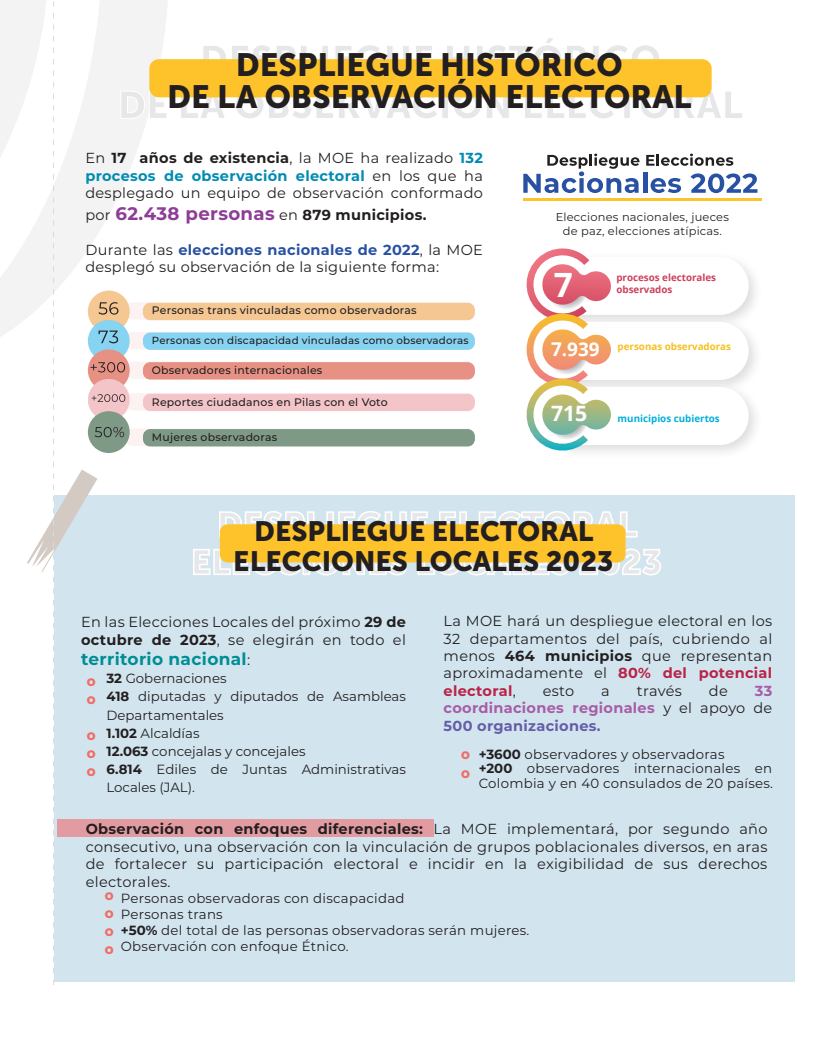
<style>
.page{position:relative;width:821px;height:1038px;background:#fff}
.page>*{position:absolute;margin:0;border:0;box-sizing:border-box;transform-origin:0 0}
.t1{font:700 33.5px "Open Sans";color:#fff}
.t2{font:32px/32.7px "Museo Sans 900";color:#231f20;text-align:center}
.t3{font:27.8px/30.2px "Museo Sans 900";color:#231f20;text-align:center}
.t4{font:700 21.2px "Open Sans";color:#fff}
.t5{font:700 19px "Open Sans";color:#fff}
.t6{font:700 18.1px "Montserrat";letter-spacing:.02em;color:#8e3d96}
.t7{font:700 16.9px "Montserrat";letter-spacing:.02em;color:#008d94}
.t8{font:14.5px/17.4px "Montserrat";letter-spacing:.02em;color:#231f20;text-align:justify}
.t9{font:700 14.5px/17.4px "Montserrat";letter-spacing:.02em;color:#a85da5;text-align:justify}
.t10{font:800 14.5px/18.1px "Raleway";color:#ef6e68}
.t11{font:13.3px/16px "Montserrat";letter-spacing:.02em;color:#231f20}
.t12{font:13.3px/18.2px "Montserrat";color:#231f20}
.t13{font:11.4px/13.7px "Montserrat";letter-spacing:.02em;color:#231f20;text-align:center}
.t14{font:500 10.9px "Montserrat";letter-spacing:.02em;color:#231f20}
.t15{font:500 10.3px "Montserrat";letter-spacing:.02em;color:#231f20}
.t16{font:700 9.8px/11.7px "Open Sans";color:#cd405d}
.t17{font:700 9.8px "Open Sans";color:#f7bf21}
.t18{font:700 9.8px "Open Sans";color:#00afda}
.s1{font-weight:700}
.s2{font-weight:700;color:#008bb3}
.s3{font-weight:400;font-size:14.5px;color:#231f20}
.s4{font-size:14.5px;color:#231f20}
.s5{font-weight:700;color:#2851a3}
.s6{font-weight:700;color:#b92447}
.s7{font-weight:400;color:#231f20}
.s8{color:#645da8}
</style>
<div class="page">
<div style="left:53px;top:495px;width:741px;height:486px;background:#d2e5ef"></div>
<svg style="left:219px;top:511px;width:96px;height:28px"></svg>
<svg style="left:326px;top:511px;width:8px;height:13px"></svg>
<svg style="left:338px;top:511px;width:90px;height:13px"></svg>
<svg style="left:439px;top:511px;width:199px;height:28px"></svg>
<svg style="left:193px;top:547px;width:108px;height:29px"></svg>
<svg style="left:302px;top:562px;width:8px;height:13px"></svg>
<svg style="left:312px;top:562px;width:95px;height:14px"></svg>
<svg style="left:416px;top:562px;width:154px;height:14px"></svg>
<svg style="left:578px;top:547px;width:83px;height:29px"></svg>
<div style="left:125px;top:302px;width:349px;height:17px;background:#f8dbbe;border-radius:7px"></div>
<div style="left:143px;top:303px;width:332px;height:17px;background:#f5c792;border-radius:7px"></div>
<div style="left:143px;top:332px;width:332px;height:18px;background:#86d3f2;border-radius:7px"></div>
<div style="left:125px;top:361px;width:349px;height:18px;background:#f8e2e0;border-radius:7px"></div>
<div style="left:143px;top:362px;width:332px;height:17px;background:#e79184;border-radius:7px"></div>
<div style="left:125px;top:393px;width:349px;height:17px;background:#f6d3d3;border-radius:7px"></div>
<div style="left:143px;top:394px;width:332px;height:17px;background:#f3c5c9;border-radius:7px"></div>
<div style="left:125px;top:428px;width:349px;height:18px;background:#dcddd8;border-radius:7px"></div>
<div style="left:143px;top:429px;width:332px;height:17px;background:#7f9987;border-radius:7px"></div>
<img style="left:748px;top:271px;width:8px;height:39px">
<img style="left:748px;top:336px;width:8px;height:39px">
<img style="left:748px;top:401px;width:8px;height:39px">
<svg style="left:526px;top:248px;width:222px;height:204px"></svg>
<svg style="left:203px;top:45px;width:104px;height:14px"></svg>
<div style="left:321px;top:45px;width:8px;height:28px;background:#e6e7e9;border:1px solid #fff"></div>
<svg style="left:335px;top:45px;width:97px;height:14px"></svg>
<svg style="left:447px;top:46px;width:22px;height:13px"></svg>
<div style="left:475px;top:45px;width:8px;height:28px;background:#e6e7e9;border:1px solid #fff"></div>
<svg style="left:488px;top:38px;width:98px;height:21px"></svg>
<div style="left:592px;top:45px;width:7px;height:28px;background:#e6e7e9;border:1px solid #fff"></div>
<svg style="left:604px;top:45px;width:55px;height:14px"></svg>
<svg style="left:179px;top:97px;width:48px;height:21px"></svg>
<svg style="left:234px;top:97px;width:204px;height:21px"></svg>
<div style="left:441px;top:91px;width:8px;height:28px;background:#e6e7e9;border:1px solid #fff"></div>
<svg style="left:452px;top:97px;width:58px;height:21px"></svg>
<svg style="left:523px;top:90px;width:219px;height:28px"></svg>
<div style="left:149px;top:59px;width:562px;height:38px;background:#fec32a;border-radius:9px"></div>
<svg style="left:646px;top:154px;width:87px;height:12px"></svg>
<svg style="left:523px;top:154px;width:116px;height:39px"></svg>
<div style="left:642px;top:173px;width:5px;height:20px;background:#2851a3"></div>
<svg style="left:650px;top:178px;width:31px;height:15px"></svg>
<svg style="left:690px;top:173px;width:67px;height:20px"></svg>
<hr style="left:523px;top:198px;width:238px;height:2px;background:#fec32a">
<div style="left:220px;top:524px;width:405px;height:38px;background:#fec32a;border-radius:8px"></div>
<div style="left:57px;top:819px;width:377px;height:17px;background:#e29ca1"></div>
<svg style="left:0;top:0;width:168px;height:985px"></svg>
<h2 class="t2" style="left:167px;top:48px;width:526px">DESPLIEGUE HISTÓRICO<br>DE LA OBSERVACIÓN ELECTORAL</h2>
<p class="t8" style="left:85px;top:149px;width:399px">En <span class="s1">17 años de existencia</span>, la MOE ha realizado <span class="s2">132 procesos de observación electoral</span> en los que ha desplegado un equipo de observación conformado</p>
<p class="t6" style="left:85px;top:200px;width:342px"><span class="s3">por</span> 62.438 personas <span class="s3">en</span> <span class="s4">879 municipios.</span></p>
<p class="t8" style="left:85px;top:240px;width:399px">Durante las <span class="s5">elecciones nacionales de 2022</span>, la MOE desplegó su observación de la siguiente forma:</p>
<p class="t14" style="left:152px;top:303px;width:266px">Personas trans vinculadas como observadoras</p>
<p class="t15" style="left:152px;top:333px;width:318px">Personas con discapacidad vinculadas como observadoras</p>
<p class="t14" style="left:152px;top:362px;width:172px">Observadores internacionales</p>
<p class="t14" style="left:152px;top:394px;width:237px">Reportes ciudadanos en Pilas con el Voto</p>
<p class="t14" style="left:152px;top:429px;width:127px">Mujeres observadoras</p>
<p class="t13" style="left:555px;top:209px;width:175px">Elecciones nacionales, jueces de paz, elecciones atípicas.</p>
<p class="t16" style="left:616px;top:271px;width:101px">procesos electorales observados</p>
<h1 class="t1" style="left:553px;top:261px;width:21px">7</h1>
<h3 class="t5" style="left:551px;top:335px;width:50px">7.939</h3>
<p class="t17" style="left:617px;top:339px;width:115px">personas observadoras</p>
<h3 class="t4" style="left:551px;top:398px;width:38px">715</h3>
<p class="t18" style="left:617px;top:411px;width:104px">municipios cubiertos</p>
<h3 class="t3" style="left:233px;top:515px;width:381px">DESPLIEGUE ELECTORAL<br>ELECCIONES LOCALES 2023</h3>
<p class="t8" style="left:443px;top:612px;width:330px">La MOE hará un despliegue electoral en los 32 departamentos del país, cubriendo al menos <span class="s1">464 municipios</span> que representan aproximadamente el <span class="s6">80% del potencial electoral</span>,</p>
<p class="t8" style="left:81px;top:613px;width:326px">En las Elecciones Locales del próximo <span class="s1">29 de octubre de 2023</span>, se elegirán en todo el</p>
<p class="t7" style="left:81px;top:647px;width:170px">territorio nacional<span class="s3">:</span></p>
<p class="t12" style="left:106px;top:669px;width:301px"><span class="s1">32</span> Gobernaciones<br><span class="s1">418</span> diputadas y diputados de Asambleas<br>Departamentales<br><span class="s1">1.102</span> Alcaldías<br><span class="s1">12.063</span> concejalas y concejales<br><span class="s1">6.814</span> Ediles de Juntas Administrativas<br>Locales (JAL).</p>
<p class="t8" style="left:86px;top:820px;width:683px"><span class="s1">Observación con enfoques diferenciales:</span> La MOE implementará, por segundo año consecutivo, una observación con la vinculación de grupos poblacionales diversos, en aras de fortalecer su participación electoral e incidir en la exigibilidad de sus derechos electorales.</p>
<p class="t11" style="left:121px;top:889px;width:410px">Personas observadoras con discapacidad<br>Personas trans<br><span class="s1">+50%</span> del total de las personas observadoras serán mujeres.<br>Observación con enfoque Étnico.</p>
<p class="t10" style="left:87px;top:671px;width:10px">o o</p>
<p class="t10" style="left:87px;top:726px;width:10px;text-align:justify">o o o</p>
<p class="t8" style="left:542px;top:681px;width:33px">esto</p>
<p class="t8" style="left:601px;top:681px;width:10px">a</p>
<p class="t8" style="left:636px;top:681px;width:46px">través</p>
<p class="t8" style="left:708px;top:681px;width:20px">de</p>
<p class="t9" style="left:443px;top:681px;width:330px;text-indent:311px">33 coordinaciones regionales <span class="s7">y el apoyo de </span><span class="s8">500 organizaciones.</span></p>
<p class="t11" style="left:478px;top:746px;width:296px;line-height:14.5px"><span class="s1">+3600</span> observadores y observadoras<br><span class="s1">+200</span> observadores internacionales en<br>Colombia y en 40 consulados de 20 países.</p>
<p class="t10" style="left:461px;top:745px;width:10px">o o</p>
<p class="t10" style="left:105px;top:885px;width:10px;text-align:justify">o o o o</p>
</div>
